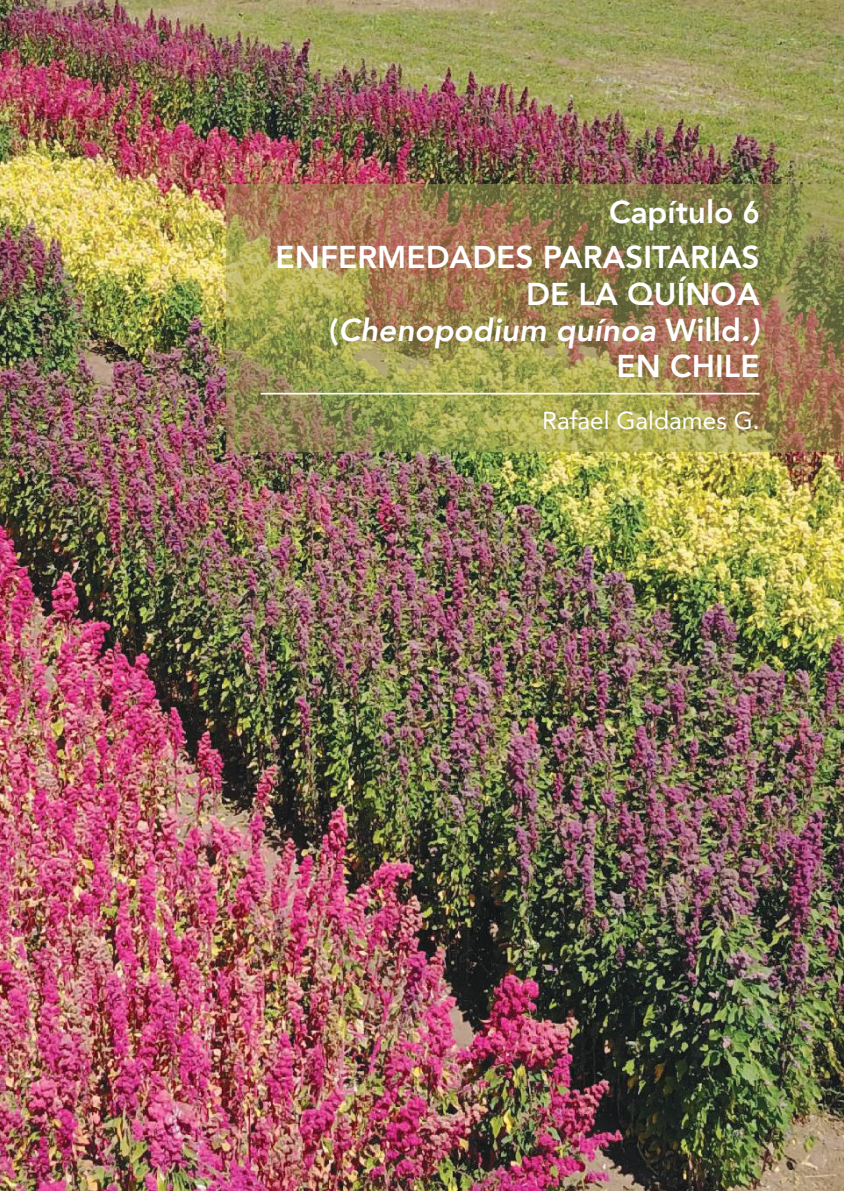
<style>
.page{position:relative;width:844px;height:1191px;background:#fff}
.page>*{position:absolute;margin:0;border:0;box-sizing:border-box;transform-origin:0 0}
.t1{font:800 31.5px "Avenir";color:#fff}
.t2{font:italic 800 31.5px "Avenir";color:#fff}
.t3{font:24.5px "Avenir";color:#fff}
.s1{font-style:normal}
</style>
<div class="page">
<img style="left:0;top:0;width:843px;height:1191px">
<img style="left:226px;top:184px;width:617px;height:267px">
<hr style="left:260px;top:393px;width:499px;height:1px;background:#fff">
<p class="t1" style="left:609px;top:187px;width:152px">CAPÍTULO 6</p>
<p class="t1" style="left:275px;top:233px;width:42px">ENFERMEDADES</p>
<p class="t1" style="left:543px;top:233px;width:19px">PARASI</p>
<p class="t1" style="left:652px;top:233px;width:35px">TARIAS</p>
<p class="t1" style="left:526px;top:269px;width:150px">DE LA QUÍNOA</p>
<p class="t2" style="left:329px;top:311px;width:431px"><span class="s1">(</span>Chenopodium quínoa <span class="s1">WILLD</span>.)</p>
<p class="t1" style="left:616px;top:342px;width:144px">EN CHILE</p>
<p class="t3" style="left:542px;top:401px;width:219px">Rafael Galdames G.</p>
</div>
